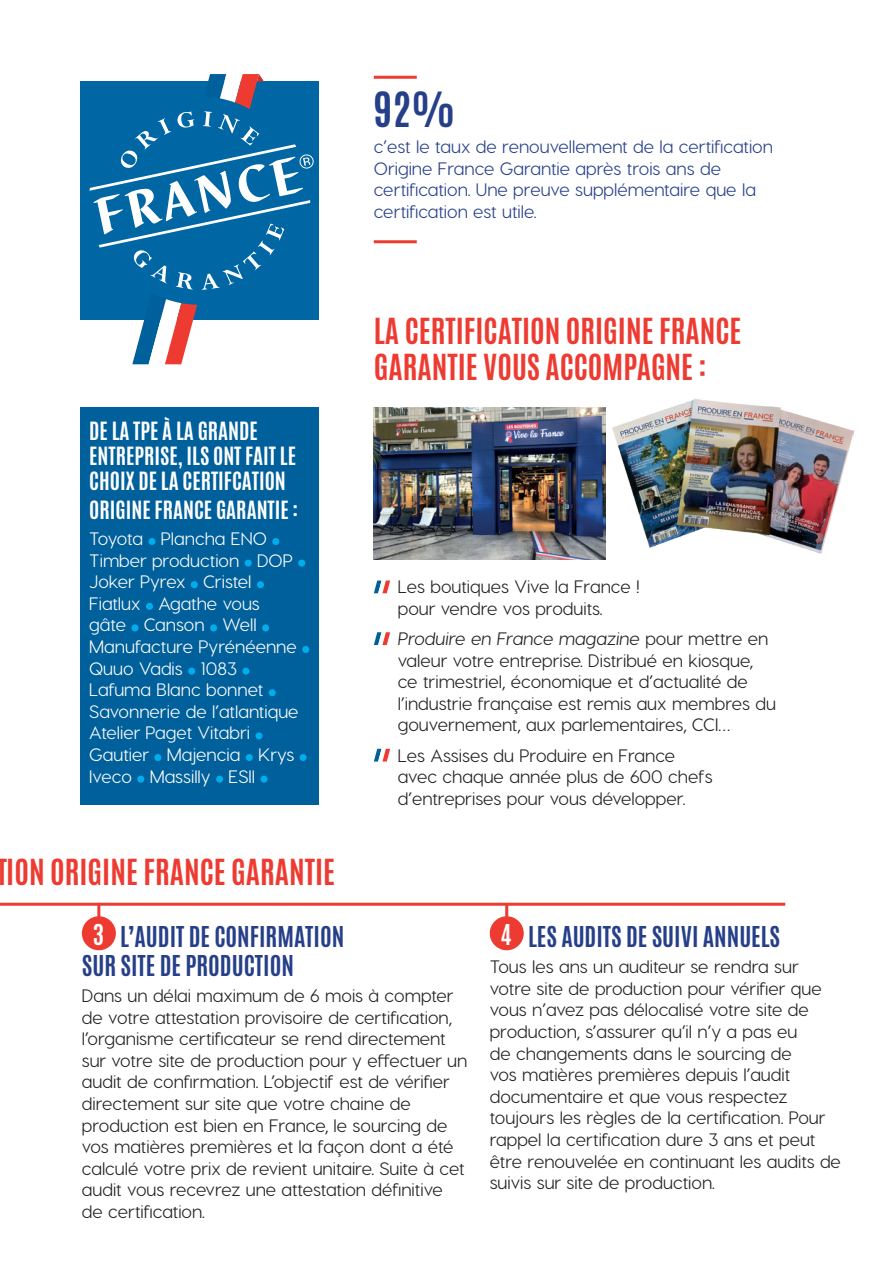
<style>
.page{position:relative;width:893px;height:1263px;background:#fff}
.page>*{position:absolute;margin:0;border:0;box-sizing:border-box;transform-origin:0 0}
.t1{font:700 40.5px "Antonio";color:#263f89}
.t2{font:700 30px/36px "Antonio";color:#ee3b32}
.t3{font:700 24px/28.8px "Antonio";color:#263f89}
.t4{font:700 24px "Antonio";color:#fff}
.t5{font:700 21px/25.2px "Antonio";color:#fff}
.t6{font:500 18px/21.6px "Visby CF";color:#231f20}
.t7{font:500 18px/21.6px "Visby CF";color:#fff}
.t8{font:500 18px/21.6px "Visby CF";color:#263f89}
.s1{font-style:italic}
</style>
<div class="page">
<svg style="left:374px;top:580px;width:16px;height:13px"></svg>
<svg style="left:374px;top:632px;width:16px;height:13px"></svg>
<svg style="left:374px;top:749px;width:16px;height:12px"></svg>
<div style="left:81px;top:407px;width:238px;height:398px;background:#00609b"></div>
<div style="left:148px;top:538px;width:7px;height:7px;background:#00aeef;border-radius:50%"></div>
<div style="left:272px;top:538px;width:7px;height:7px;background:#00aeef;border-radius:50%"></div>
<div style="left:245px;top:560px;width:7px;height:7px;background:#00aeef;border-radius:50%"></div>
<div style="left:298px;top:560px;width:7px;height:7px;background:#00aeef;border-radius:50%"></div>
<div style="left:191px;top:581px;width:7px;height:7px;background:#00aeef;border-radius:50%"></div>
<div style="left:257px;top:581px;width:7px;height:7px;background:#00aeef;border-radius:50%"></div>
<div style="left:146px;top:603px;width:7px;height:7px;background:#00aeef;border-radius:50%"></div>
<div style="left:131px;top:624px;width:7px;height:7px;background:#00aeef;border-radius:50%"></div>
<div style="left:210px;top:624px;width:7px;height:7px;background:#00aeef;border-radius:50%"></div>
<div style="left:262px;top:624px;width:7px;height:7px;background:#00aeef;border-radius:50%"></div>
<div style="left:302px;top:646px;width:7px;height:7px;background:#00aeef;border-radius:50%"></div>
<div style="left:188px;top:668px;width:7px;height:7px;background:#00aeef;border-radius:50%"></div>
<div style="left:242px;top:668px;width:7px;height:7px;background:#00aeef;border-radius:50%"></div>
<div style="left:269px;top:689px;width:7px;height:7px;background:#00aeef;border-radius:50%"></div>
<div style="left:256px;top:732px;width:7px;height:7px;background:#00aeef;border-radius:50%"></div>
<div style="left:154px;top:754px;width:7px;height:7px;background:#00aeef;border-radius:50%"></div>
<div style="left:246px;top:754px;width:7px;height:7px;background:#00aeef;border-radius:50%"></div>
<div style="left:300px;top:754px;width:7px;height:7px;background:#00aeef;border-radius:50%"></div>
<div style="left:137px;top:776px;width:7px;height:7px;background:#00aeef;border-radius:50%"></div>
<div style="left:216px;top:776px;width:7px;height:7px;background:#00aeef;border-radius:50%"></div>
<div style="left:260px;top:776px;width:7px;height:7px;background:#00aeef;border-radius:50%"></div>
<div style="left:81px;top:82px;width:238px;height:238px;background:#0066a4"></div>
<svg style="left:90px;top:74px;width:224px;height:290px"></svg>
<hr style="left:374px;top:76px;width:43px;height:3px;background:#ee3b32">
<hr style="left:374px;top:240px;width:43px;height:3px;background:#ee3b32">
<hr style="left:0;top:903px;width:785px;height:3px;background:#ee3b32">
<div style="left:82px;top:916px;width:34px;height:34px;background:#ee3b32;border-radius:50%"></div>
<hr style="left:97px;top:903px;width:3px;height:14px;background:#ee3b32">
<div style="left:490px;top:916px;width:34px;height:34px;background:#ee3b32;border-radius:50%"></div>
<hr style="left:505px;top:903px;width:3px;height:14px;background:#ee3b32">
<img style="left:612px;top:399px;width:241px;height:155px">
<img style="left:374px;top:407px;width:232px;height:152px">
<h1 class="t1" style="left:374px;top:79px;width:83px">92%</h1>
<p class="t8" style="left:374px;top:136px;width:401px">c’est le taux de renouvellement de la certification Origine France Garantie après trois ans de certification. Une preuve supplémentaire que la certification est utile.</p>
<p class="t5" style="left:89px;top:419px;width:208px">DE LA TPE À LA GRANDE<br>ENTREPRISE, ILS ONT FAIT LE<br>CHOIX DE LA CERTIFCATION</p>
<p class="t5" style="left:89px;top:498px;width:211px">ORIGINE FRANCE GARANTIE :</p>
<p class="t7" style="left:89px;top:528px;width:211px">Toyota Plancha ENO<br>Timber production DOP<br>Joker Pyrex Cristel<br>Fiatlux Agathe vous gâte Canson Well<br>Manufacture Pyrénéenne<br>Quuo Vadis 1083<br>Lafuma Blanc bonnet<br>Savonnerie de l’atlantique<br>Atelier Paget Vitabri<br>Gautier Majencia Krys<br>Iveco Massilly ESII</p>
<h2 class="t2" style="left:-4px;top:854px;width:341px">TION ORIGINE FRANCE GARANTIE</h2>
<h2 class="t2" style="left:374px;top:313px;width:369px">LA CERTIFICATION ORIGINE FRANCE<br>GARANTIE VOUS ACCOMPAGNE :</h2>
<p class="t6" style="left:398px;top:576px;width:244px">Les boutiques Vive la France ! pour vendre vos produits.</p>
<p class="t6" style="left:398px;top:628px;width:380px"><span class="s1">Produire en France magazine</span> pour mettre en valeur votre entreprise. Distribué en kiosque, ce trimestriel, économique et d’actualité de l’industrie française est remis aux membres du gouvernement, aux parlementaires, CCI…</p>
<p class="t6" style="left:398px;top:744px;width:316px">Les Assises du Produire en France avec chaque année plus de 600 chefs d’entreprises pour vous développer.</p>
<h3 class="t4" style="left:93px;top:917px;width:13px">3</h3>
<h3 class="t4" style="left:501px;top:917px;width:13px">4</h3>
<h3 class="t3" style="left:82px;top:923px;width:264px;text-indent:38px">L’AUDIT DE CONFIRMATION<br>SUR SITE DE PRODUCTION</h3>
<p class="t6" style="left:82px;top:985px;width:387px">Dans un délai maximum de 6 mois à compter de votre attestation provisoire de certification, l’organisme certificateur se rend directement sur votre site de production pour y effectuer un audit de confirmation. L’objectif est de vérifier directement sur site que votre chaine de production est bien en France, le sourcing de vos matières premières et la façon dont a été calculé votre prix de revient unitaire. Suite à cet audit vous recevrez une attestation définitive de certification.</p>
<h3 class="t3" style="left:528px;top:923px;width:254px">LES AUDITS DE SUIVI ANNUELS</h3>
<p class="t6" style="left:490px;top:956px;width:353px">Tous les ans un auditeur se rendra sur votre site de production pour vérifier que vous n’avez pas délocalisé votre site de production, s’assurer qu’il n’y a pas eu<br>de changements dans le sourcing de<br>vos matières premières depuis l’audit documentaire et que vous respectez toujours les règles de la certification. Pour rappel la certification dure 3 ans et peut être renouvelée en continuant les audits de suivis sur site de production.</p>
</div>
